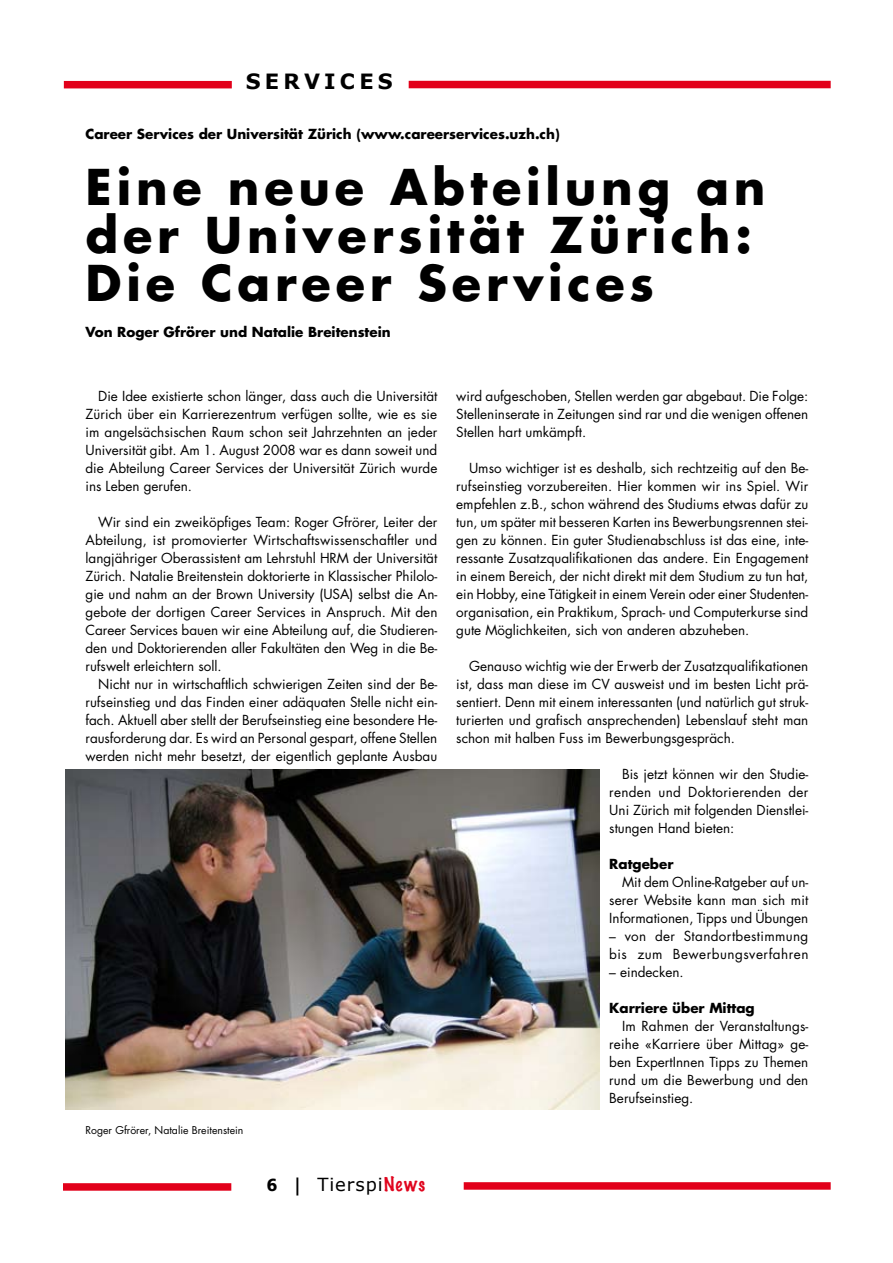
<style>
.page{position:relative;width:893px;height:1263px;background:#fff}
.page>*{position:absolute;margin:0;border:0;box-sizing:border-box;transform-origin:0 0}
.t1{font:700 48px/48px "Futura";letter-spacing:.1em;color:#000}
.t2{font:700 21px "Verdana";letter-spacing:.2em;color:#000}
.t3{font:18px "Verdana";letter-spacing:.05em;color:#000}
.t4{font:13.5px/18px "Futura";color:#000;text-align:justify}
.t5{font:700 13.5px "Futura";color:#000}
.t6{font:13.5px/18px "Futura";letter-spacing:.035em;color:#000}
.t7{font:10.5px "Futura";color:#000}
.s1{font-family:"Formata BQ";font-weight:500}
.s2{font-family:"Marker Felt";font-weight:100;color:#e0041d}
</style>
<div class="page">
<div style="left:64px;top:81px;width:168px;height:7px;background:#e2001a"></div>
<div style="left:63px;top:1183px;width:168px;height:8px;background:#e2001a"></div>
<div style="left:464px;top:1182px;width:367px;height:8px;background:#e2001a"></div>
<div style="left:409px;top:81px;width:422px;height:7px;background:#e2001a"></div>
<img style="left:65px;top:770px;width:535px;height:340px">
<h2 class="t2" style="left:246px;top:68px;width:149px">SERVICES</h2>
<p class="t5" style="left:85px;top:125px;width:476px">Career Services der Universität Zürich (www.careerservices.uzh.ch)</p>
<h1 class="t1" style="left:86px;top:162px;width:682px">Eine neue Abteilung an der Universität Zürich:<br>Die Career Services</h1>
<p class="t5" style="left:86px;top:323px;width:307px">Von Roger Gfrörer und Natalie Breitenstein</p>
<p class="t4" style="left:85px;top:386px;width:353px;text-indent:13px">Die Idee existierte schon länger, dass auch die Universität Zürich über ein Karrierezentrum verfügen sollte, wie es sie im angelsächsischen Raum schon seit Jahrzehnten an jeder Universität gibt. Am 1. August 2008 war es dann soweit und die Abteilung Career Services der Universität Zürich wurde ins Leben gerufen.</p>
<p class="t4" style="left:85px;top:512px;width:353px;text-indent:13px">Wir sind ein zweiköpfiges Team: Roger Gfrörer, Leiter der Abteilung, ist promovierter Wirtschaftswissenschaftler und langjähriger Oberassistent am Lehrstuhl HRM der Universität Zürich. Natalie Breitenstein doktorierte in Klassischer Philolo&shy;gie und nahm an der Brown University (USA) selbst die An&shy;gebote der dortigen Career Services in Anspruch. Mit den Career Services bauen wir eine Abteilung auf, die Studieren&shy;den und Doktorierenden aller Fakultäten den Weg in die Be&shy;rufswelt erleichtern soll.</p>
<p class="t4" style="left:85px;top:674px;width:353px;text-indent:13px">Nicht nur in wirtschaftlich schwierigen Zeiten sind der Be&shy;rufseinstieg und das Finden einer adäquaten Stelle nicht ein&shy;fach. Aktuell aber stellt der Berufseinstieg eine besondere He&shy;rausforderung dar. Es wird an Personal gespart, offene Stellen werden nicht mehr besetzt, der eigentlich geplante Ausbau</p>
<p class="t7" style="left:86px;top:1123px;width:159px">Roger Gfrörer, Natalie Breitenstein</p>
<h3 class="t3" style="left:267px;top:1172px;width:160px"><span class="s1">6 |</span> Tierspi<span class="s2">News</span></h3>
<p class="t4" style="left:456px;top:386px;width:354px">wird aufgeschoben, Stellen werden gar abgebaut. Die Folge:<br>Stelleninserate in Zeitungen sind rar und die wenigen offenen Stellen hart umkämpft.</p>
<p class="t4" style="left:456px;top:458px;width:354px;text-indent:13px">Umso wichtiger ist es deshalb, sich rechtzeitig auf den Be&shy;rufseinstieg vorzubereiten. Hier kommen wir ins Spiel. Wir empfehlen z.B., schon während des Studiums etwas dafür zu tun, um später mit besseren Karten ins Bewerbungsrennen stei&shy;gen zu können. Ein guter Studienabschluss ist das eine, inte&shy;ressante Zusatzqualifikationen das andere. Ein Engagement in einem Bereich, der nicht direkt mit dem Studium zu tun hat, ein Hobby, eine Tätigkeit in einem Verein oder einer Studenten&shy;organisation, ein Praktikum, Sprach- und Computerkurse sind gute Möglichkeiten, sich von anderen abzuheben.</p>
<p class="t4" style="left:456px;top:656px;width:354px;text-indent:13px">Genauso wichtig wie der Erwerb der Zusatzqualifikationen ist, dass man diese im CV ausweist und im besten Licht prä&shy;sentiert. Denn mit einem interessanten (und natürlich gut struk&shy;turierten und grafisch ansprechenden) Lebenslauf steht man schon mit halben Fuss im Bewerbungsgespräch.</p>
<p class="t4" style="left:609px;top:764px;width:201px;text-indent:13px">Bis jetzt können wir den Studie&shy;renden und Doktorierenden der Uni Zürich mit folgenden Dienstlei&shy;stungen Hand bieten:</p>
<p class="t5" style="left:609px;top:854px;width:66px">Ratgeber</p>
<p class="t4" style="left:609px;top:872px;width:201px;text-indent:13px">Mit dem Online-Ratgeber auf un&shy;serer Website kann man sich mit Informationen, Tipps und Übungen</p>
<p class="t6" style="left:609px;top:926px;width:201px">– von der Standortbestimmung bis zum Bewerbungsverfahren</p>
<p class="t4" style="left:609px;top:962px;width:76px">– eindecken.</p>
<p class="t5" style="left:609px;top:998px;width:147px">Karriere über Mittag</p>
<p class="t4" style="left:609px;top:1016px;width:201px;text-indent:13px">Im Rahmen der Veranstaltungs&shy;reihe «Karriere über Mittag» ge&shy;ben ExpertInnen Tipps zu Themen rund um die Bewerbung und den Berufseinstieg.</p>
</div>
